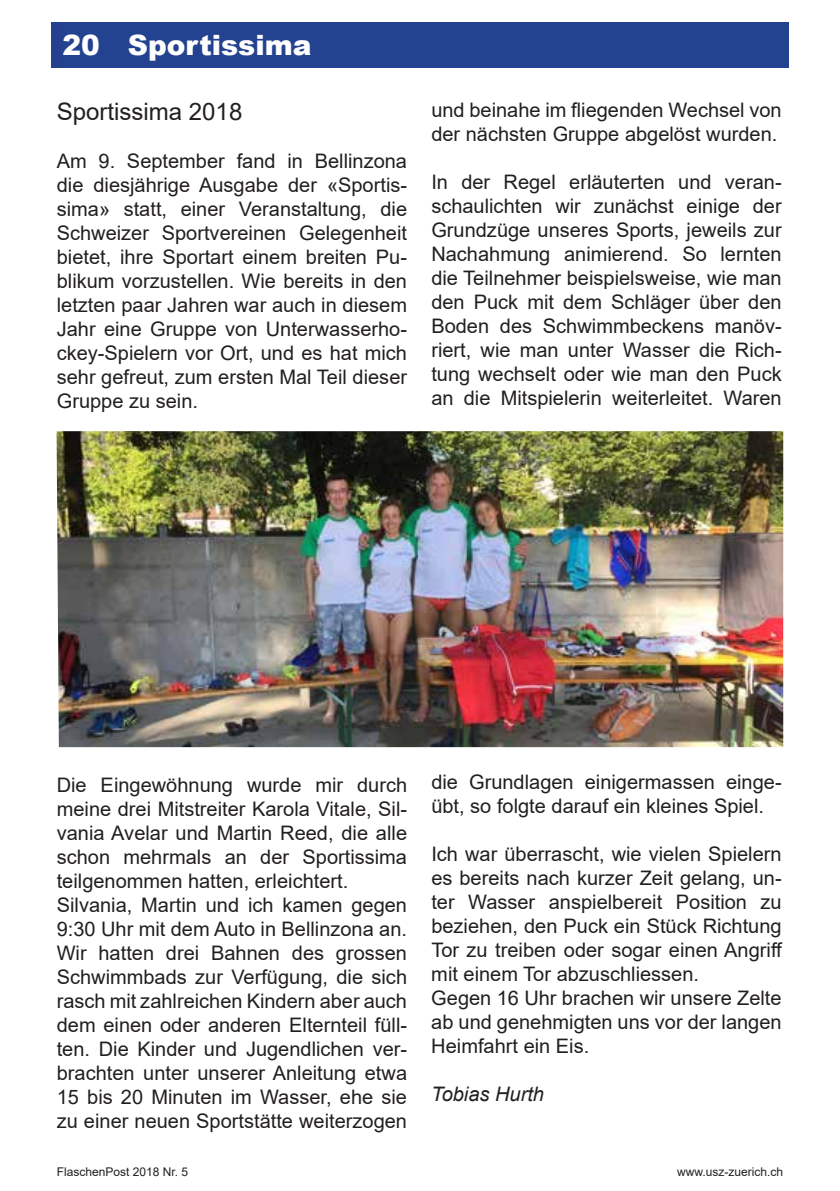
<style>
.page{position:relative;width:840px;height:1191px;background:#fff}
.page>*{position:absolute;margin:0;border:0;box-sizing:border-box;transform-origin:0 0}
.t1{font:900 28px "Arial";color:#fff}
.t2{font:24px "Arial";color:#231f20}
.t3{font:20px/24px "Arial";color:#231f20}
.t4{font:italic 20px "Arial";color:#231f20}
.t5{font:12px "Arial";color:#231f20}
</style>
<div class="page">
<div style="left:62px;top:23px;width:726px;height:45px;background:#23428f"></div>
<img style="left:57px;top:431px;width:725px;height:316px">
<h1 class="t1" style="left:62px;top:25px;width:250px">20 Sportissima</h1>
<p class="t2" style="left:57px;top:98px;width:187px">Sportissima 2018</p>
<p class="t3" style="left:57px;top:149px;width:351px;text-align:justify">Am 9. September fand in Bellinzona die diesjährige Ausgabe der «Sportis&shy;sima» statt, einer Veranstaltung, die Schweizer Sportvereinen Gelegenheit bietet, ihre Sportart einem breiten Pu&shy;blikum vorzustellen. Wie bereits in den letzten paar Jahren war auch in diesem Jahr eine Gruppe von Unterwasserho&shy;ckey-Spielern vor Ort, und es hat mich sehr gefreut, zum ersten Mal Teil dieser Gruppe zu sein.</p>
<p class="t3" style="left:431px;top:98px;width:351px">und beinahe im fliegenden Wechsel von der nächsten Gruppe abgelöst wurden.</p>
<p class="t3" style="left:431px;top:170px;width:352px;text-align:justify">In der Regel erläuterten und veran&shy;schaulichten wir zunächst einige der Grundzüge unseres Sports, jeweils zur Nachahmung animierend. So lernten die Teilnehmer beispielsweise, wie man den Puck mit dem Schläger über den Boden des Schwimmbeckens manöv&shy;riert, wie man unter Wasser die Rich&shy;tung wechselt oder wie man den Puck an die Mitspielerin weiterleitet. Waren</p>
<p class="t3" style="left:57px;top:773px;width:352px">Die Eingewöhnung wurde mir durch meine drei Mitstreiter Karola Vitale, Sil&shy;vania Avelar und Martin Reed, die alle schon mehrmals an der Sportissima teilgenommen hatten, erleichtert.<br>Silvania, Martin und ich kamen gegen 9:30 Uhr mit dem Auto in Bellinzona an.<br>Wir hatten drei Bahnen des grossen Schwimmbads zur Verfügung, die sich rasch mit zahlreichen Kindern aber auch dem einen oder anderen Elternteil füll&shy;ten. Die Kinder und Jugendlichen ver&shy;brachten unter unserer Anleitung etwa 15 bis 20 Minuten im Wasser, ehe sie zu einer neuen Sportstätte weiterzogen</p>
<p class="t3" style="left:431px;top:770px;width:351px">die Grundlagen einigermassen einge&shy;übt, so folgte darauf ein kleines Spiel.</p>
<p class="t3" style="left:431px;top:842px;width:352px">Ich war überrascht, wie vielen Spielern es bereits nach kurzer Zeit gelang, un&shy;ter Wasser anspielbereit Position zu beziehen, den Puck ein Stück Richtung Tor zu treiben oder sogar einen Angriff mit einem Tor abzuschliessen.<br>Gegen 16 Uhr brachen wir unsere Zelte ab und genehmigten uns vor der langen Heimfahrt ein Eis.</p>
<p class="t4" style="left:431px;top:1083px;width:114px">Tobias Hurth</p>
<p class="t5" style="left:57px;top:1165px;width:133px">FlaschenPost 2018 Nr. 5</p>
<p class="t5" style="left:676px;top:1165px;width:108px">www.usz-zuerich.ch</p>
</div>
